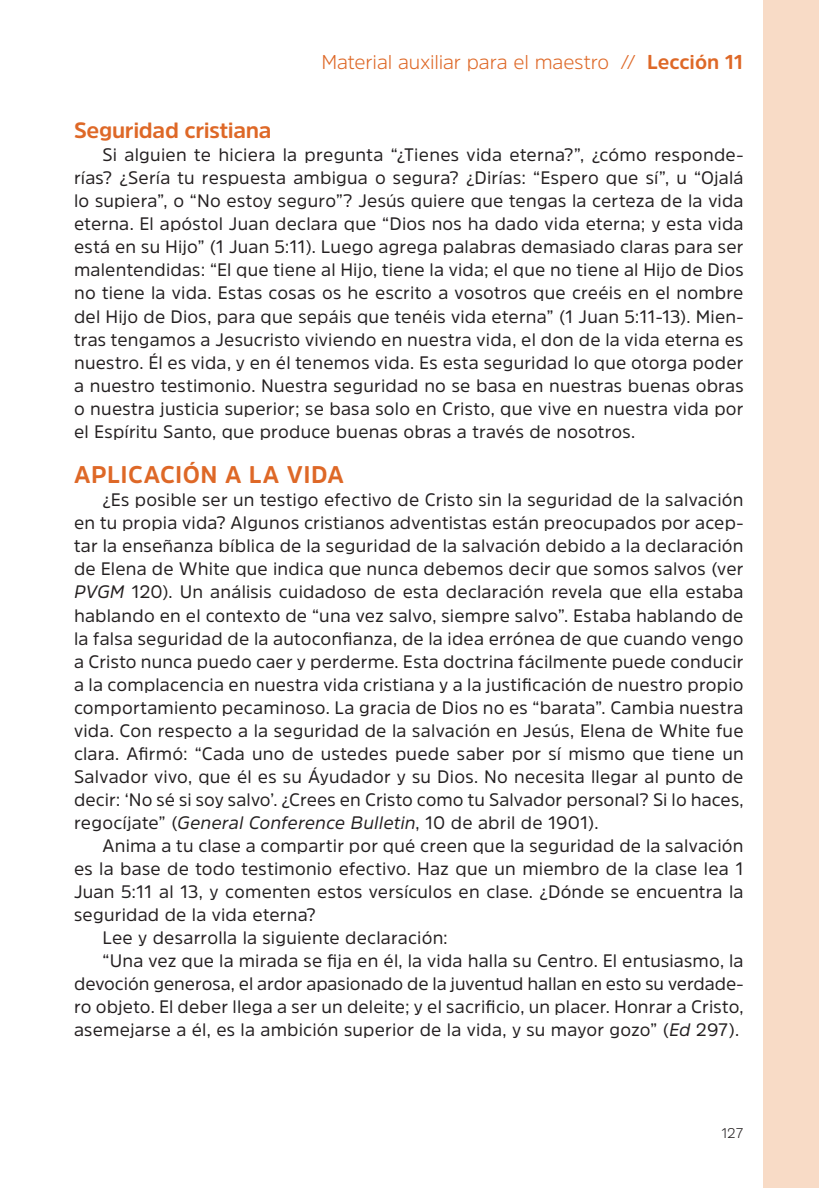
<style>
.page{position:relative;width:819px;height:1188px;background:#fff}
.page>*{position:absolute;margin:0;border:0;box-sizing:border-box;transform-origin:0 0}
.t1{font:700 24px "Amsi Pro";letter-spacing:.015em;color:#de6827}
.t2{font:700 22px "Amsi Pro";letter-spacing:-.015em;color:#de6827}
.t3{font:300 20px "Amsi Pro";letter-spacing:-.005em;color:#de6827}
.t4{font:18px/23px "Amsi Pro";letter-spacing:.01em;color:#231f20;text-align:justify}
.t5{font:300 14px "Amsi Pro";color:#231f20}
.s1{font-weight:700}
.s2{font-style:italic}
</style>
<div class="page">
<div style="left:763px;top:0;width:55px;height:1188px;background:#f8dbc6"></div>
<p class="t3" style="left:321px;top:49px;width:423px">Material auxiliar para el maestro // <span class="s1">Lección 11</span></p>
<p class="t2" style="left:74px;top:116px;width:199px">Seguridad cristiana</p>
<p class="t4" style="left:74px;top:143px;width:671px;text-indent:28px">Si alguien te hiciera la pregunta “¿Tienes vida eterna?”, ¿cómo responde&shy;rías? ¿Sería tu respuesta ambigua o segura? ¿Dirías: “Espero que sí”, u “Ojalá lo supiera”, o “No estoy seguro”? Jesús quiere que tengas la certeza de la vida eterna. El apóstol Juan declara que “Dios nos ha dado vida eterna; y esta vida está en su Hijo” (1 Juan 5:11). Luego agrega palabras demasiado claras para ser malentendidas: “El que tiene al Hijo, tiene la vida; el que no tiene al Hijo de Dios no tiene la vida. Estas cosas os he escrito a vosotros que creéis en el nombre del Hijo de Dios, para que sepáis que tenéis vida eterna” (1 Juan 5:11-13). Mien&shy;tras tengamos a Jesucristo viviendo en nuestra vida, el don de la vida eterna es nuestro. Él es vida, y en él tenemos vida. Es esta seguridad lo que otorga poder a nuestro testimonio. Nuestra seguridad no se basa en nuestras buenas obras o nuestra justicia superior; se basa solo en Cristo, que vive en nuestra vida por el Espíritu Santo, que produce buenas obras a través de nosotros.</p>
<h1 class="t1" style="left:74px;top:459px;width:271px">APLICACIÓN A LA VIDA</h1>
<p class="t4" style="left:74px;top:488px;width:671px;text-indent:28px">¿Es posible ser un testigo efectivo de Cristo sin la seguridad de la salvación en tu propia vida? Algunos cristianos adventistas están preocupados por acep&shy;tar la enseñanza bíblica de la seguridad de la salvación debido a la declaración de Elena de White que indica que nunca debemos decir que somos salvos (ver <span class="s2">PVGM</span> 120). Un análisis cuidadoso de esta declaración revela que ella estaba hablando en el contexto de “una vez salvo, siempre salvo”. Estaba hablando de la falsa seguridad de la autoconfianza, de la idea errónea de que cuando vengo a Cristo nunca puedo caer y perderme. Esta doctrina fácilmente puede conducir a la complacencia en nuestra vida cristiana y a la justificación de nuestro propio comportamiento pecaminoso. La gracia de Dios no es “barata”. Cambia nuestra vida. Con respecto a la seguridad de la salvación en Jesús, Elena de White fue clara. Afirmó: “Cada uno de ustedes puede saber por sí mismo que tiene un Salvador vivo, que él es su Áyudador y su Dios. No necesita llegar al punto de decir: ‘No sé si soy salvo’. ¿Crees en Cristo como tu Salvador personal? Si lo haces, regocíjate” (<span class="s2">General Conference Bulletin</span>, 10 de abril de 1901).</p>
<p class="t4" style="left:102px;top:833px;width:642px">Anima a tu clase a compartir por qué creen que la seguridad de la salvación</p>
<p class="t4" style="left:74px;top:856px;width:671px">es la base de todo testimonio efectivo. Haz que un miembro de la clase lea 1</p>
<p class="t4" style="left:74px;top:879px;width:670px">Juan 5:11 al 13, y comenten estos versículos en clase. ¿Dónde se encuentra la</p>
<p class="t4" style="left:74px;top:902px;width:243px">seguridad de la vida eterna?</p>
<p class="t4" style="left:102px;top:925px;width:347px">Lee y desarrolla la siguiente declaración:</p>
<p class="t4" style="left:102px;top:948px;width:642px">“Una vez que la mirada se fija en él, la vida halla su Centro. El entusiasmo, la</p>
<p class="t4" style="left:74px;top:971px;width:670px">devoción generosa, el ardor apasionado de la juventud hallan en esto su verdade-</p>
<p class="t4" style="left:74px;top:994px;width:670px">ro objeto. El deber llega a ser un deleite; y el sacrificio, un placer. Honrar a Cristo,</p>
<p class="t4" style="left:74px;top:1017px;width:666px">asemejarse a él, es la ambición superior de la vida, y su mayor gozo” (<span class="s2">Ed</span> 297).</p>
<p class="t5" style="left:721px;top:1123px;width:24px">127</p>
</div>
